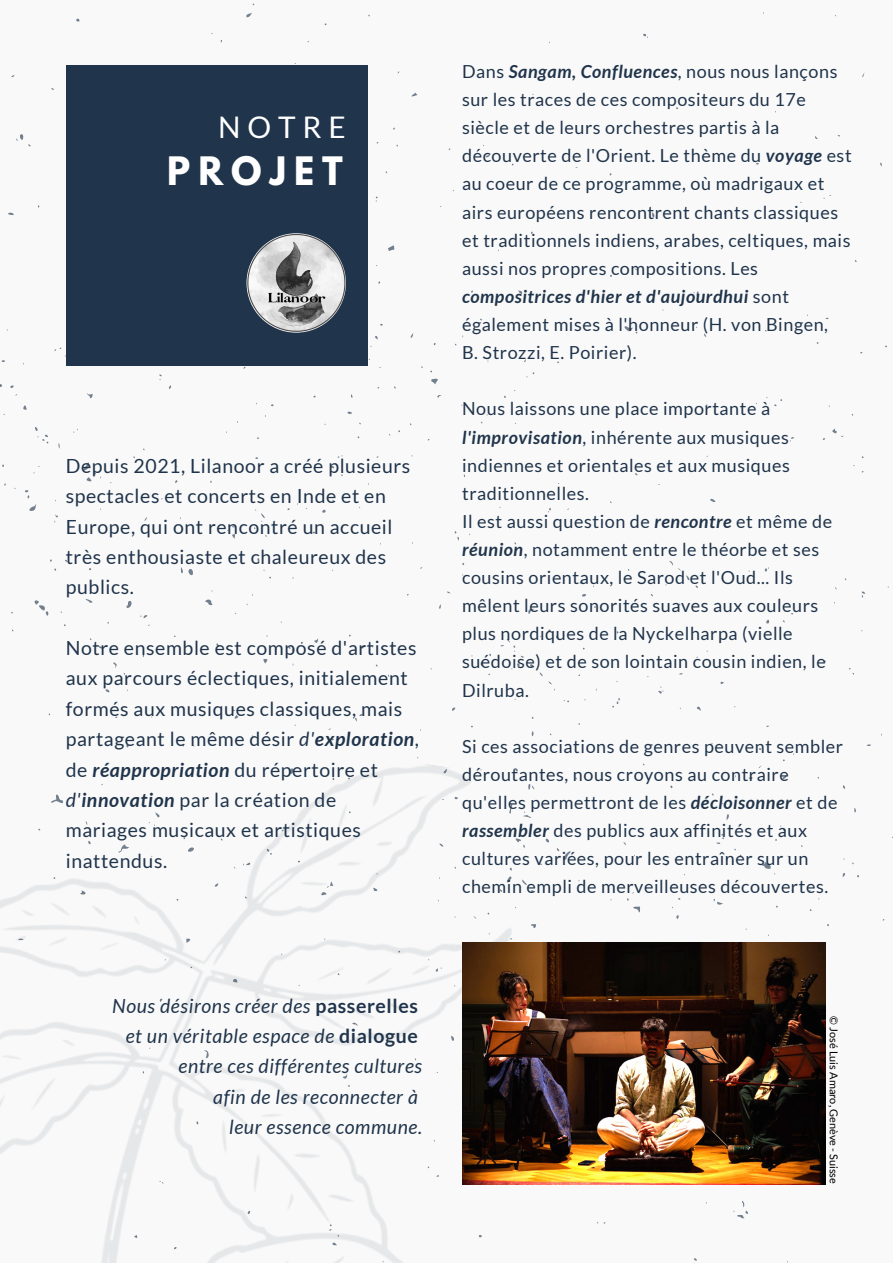
<style>
.page{position:relative;width:893px;height:1264px;background:#fff}
.page>*{position:absolute;margin:0;border:0;box-sizing:border-box;transform-origin:0 0}
.t1{font:700 34.65px "League Spartan";letter-spacing:.23em;color:#fff}
.t2{font:29.7px "Lato";letter-spacing:.23em;color:#fff}
.t3{font:19.5px/30.3px "Lato";letter-spacing:.03em;color:#20344b}
.t4{font:italic 19.5px/30.3px "Lato";letter-spacing:.03em;color:#20344b;text-align:right}
.t5{font:18px/28px "Lato";letter-spacing:.03em;color:#20344b}
.t6{font:10.95px "Lato";color:#000}
.s1{font-style:italic}
.s2{font-weight:700;font-style:italic}
.s3{font-weight:700;font-style:normal}
</style>
<div class="page">
<img style="left:0;top:669px;width:535px;height:593px">
<div style="left:66px;top:66px;width:302px;height:300px;background:#20344b"></div>
<img style="left:246px;top:233px;width:100px;height:99px;border-radius:50%">
<img style="left:462px;top:942px;width:363px;height:241px">
<h2 class="t2" style="left:218px;top:108px;width:129px">NOTRE</h2>
<h1 class="t1" style="left:167px;top:154px;width:177px">PROJET</h1>
<p class="t3" style="left:66px;top:450px;width:346px">Depuis 2021, Lilanoor a créé plusieurs spectacles et concerts en Inde et en<br>Europe, qui ont rencontré un accueil très enthousiaste et chaleureux des publics.</p>
<p class="t3" style="left:66px;top:632px;width:355px">Notre ensemble est composé d'artistes aux parcours éclectiques, initialement formés aux musiques classiques, mais partageant le même désir <span class="s1">d'</span><span class="s2">exploration</span>, de <span class="s2">réappropriation</span> du répertoire et <span class="s1">d'</span><span class="s2">innovation</span> par la création de mariages musicaux et artistiques inattendus.</p>
<p class="t5" style="left:462px;top:57px;width:391px">Dans <span class="s2">Sangam, Confluences</span>, nous nous lançons sur les traces de ces compositeurs du 17e siècle et de leurs orchestres partis à la découverte de l'Orient. Le thème du <span class="s2">voyage</span> est au coeur de ce programme, où madrigaux et airs européens rencontrent chants classiques et traditionnels indiens, arabes, celtiques, mais aussi nos propres compositions. Les <span class="s2">compositrices d'hier et d'aujourdhui</span> sont également mises à l'honneur (H. von Bingen,<br>B. Strozzi, E. Poirier).</p>
<p class="t5" style="left:462px;top:394px;width:371px">Nous laissons une place importante à <span class="s2">l'improvisation</span>, inhérente aux musiques indiennes et orientales et aux musiques traditionnelles.<br>Il est aussi question de <span class="s2">rencontre</span> et même de <span class="s2">réunion</span>, notamment entre le théorbe et ses cousins orientaux, le Sarod et l'Oud... Ils mêlent leurs sonorités suaves aux couleurs plus nordiques de la Nyckelharpa (vielle suédoise) et de son lointain cousin indien, le Dilruba.</p>
<p class="t5" style="left:462px;top:731px;width:382px">Si ces associations de genres peuvent sembler déroutantes, nous croyons au contraire qu'elles permettront de les <span class="s2">décloisonner</span> et de <span class="s2">rassembler</span> des publics aux affinités et aux cultures variées, pour les entraîner sur un chemin empli de merveilleuses découvertes.</p>
<p class="t4" style="left:112px;top:989px;width:311px">Nous désirons créer des <span class="s3">passerelles </span>et un véritable espace de <span class="s3">dialogue </span>entre ces différentes cultures<br>afin de les reconnecter à<br>leur essence commune.</p>
<p class="t6" style="left:840px;top:1016px;width:169px;rotate:90deg">© José Luis Amaro, Genève - Suisse</p>
</div>
